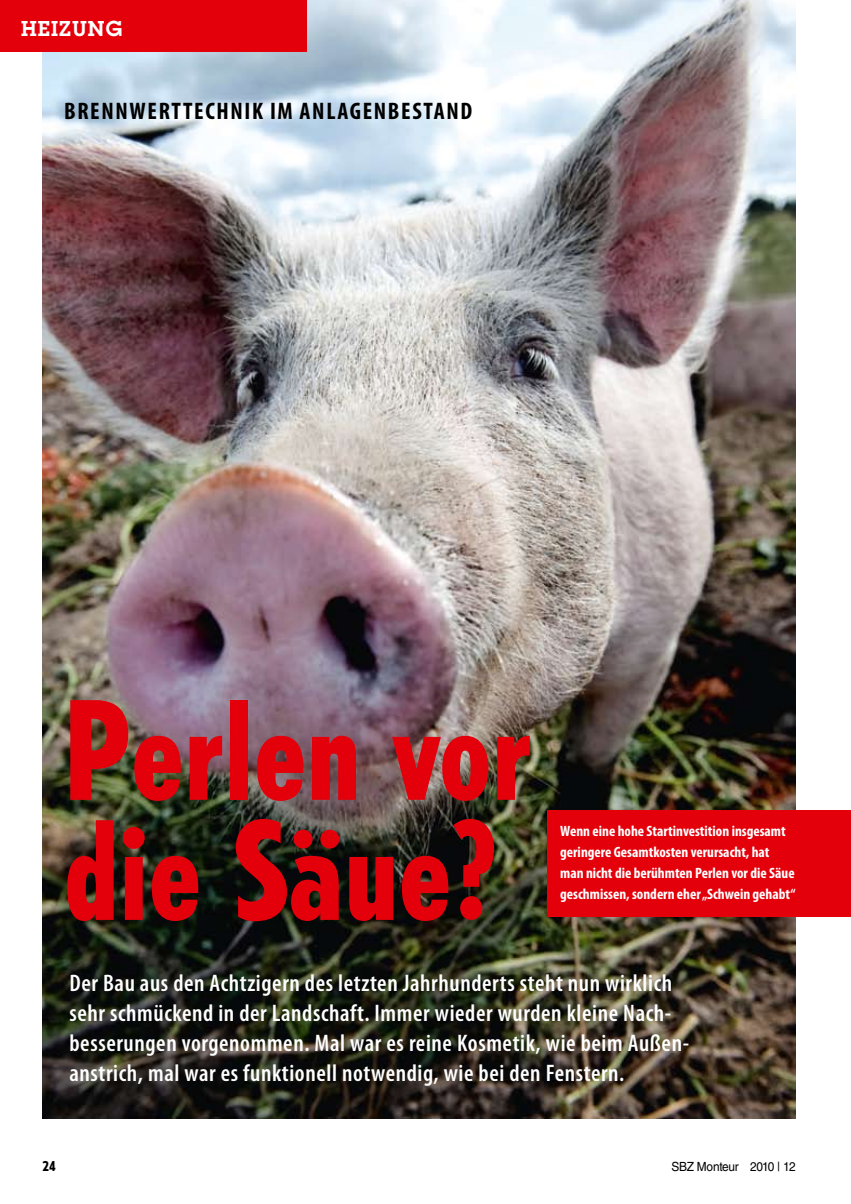
<style>
.page{position:relative;width:851px;height:1204px;background:#fff}
.page>*{position:absolute;margin:0;border:0;box-sizing:border-box;transform-origin:0 0}
.t1{font:800 condensed 135px/120px "Tempo Std";color:#e3000b}
.t2{font:600 condensed 24px/30px "Myriad Pro";letter-spacing:.025em;color:#fff}
.t3{font:700 condensed 24px "Myriad Pro";letter-spacing:.07em;color:#000}
.t4{font:600 21px "Lubalin Graph Std";letter-spacing:.05em;color:#fff}
.t5{font:700 condensed 15px/21px "Myriad Pro";color:#fff}
.t6{font:800 condensed 13.5px "Tempo Std";color:#000}
.t7{font:12.6px "Helvetica LT Std";letter-spacing:-.02em;color:#000;scale:.94 1}
</style>
<div class="page">
<img style="left:43px;top:0;width:752px;height:1118px">
<div style="left:0;top:0;width:306px;height:51px;background:#e3000b"></div>
<div style="left:547px;top:810px;width:303px;height:106px;background:#e3000b"></div>
<p class="t4" style="left:21px;top:15px;width:102px">HEIZUNG</p>
<p class="t3" style="left:64px;top:96px;width:409px">Brennwerttechnik im Anlagenbestand</p>
<h1 class="t1" style="left:64px;top:689px;width:469px">Perlen vor die Säue?</h1>
<p class="t5" style="left:560px;top:820px;width:237px">Wenn eine hohe Startinvestition insgesamt geringere Gesamtkosten verursacht, hat man nicht die berühmten Perlen vor die Säue geschmissen, sondern eher „Schwein gehabt“</p>
<p class="t2" style="left:69px;top:968px;width:621px">Der Bau aus den Achtzigern des letzten Jahrhunderts steht nun wirklich sehr schmückend in der Landschaft. Immer wieder wurden kleine Nach&shy;besserungen vorgenommen. Mal war es reine Kosmetik, wie beim Außen&shy;anstrich, mal war es funktionell notwendig, wie bei den Fenstern.</p>
<p class="t6" style="left:43px;top:1157px;width:14px">24</p>
<p class="t7" style="left:671px;top:1158px;width:133px">SBZ Monteur 2010 | 12</p>
</div>
